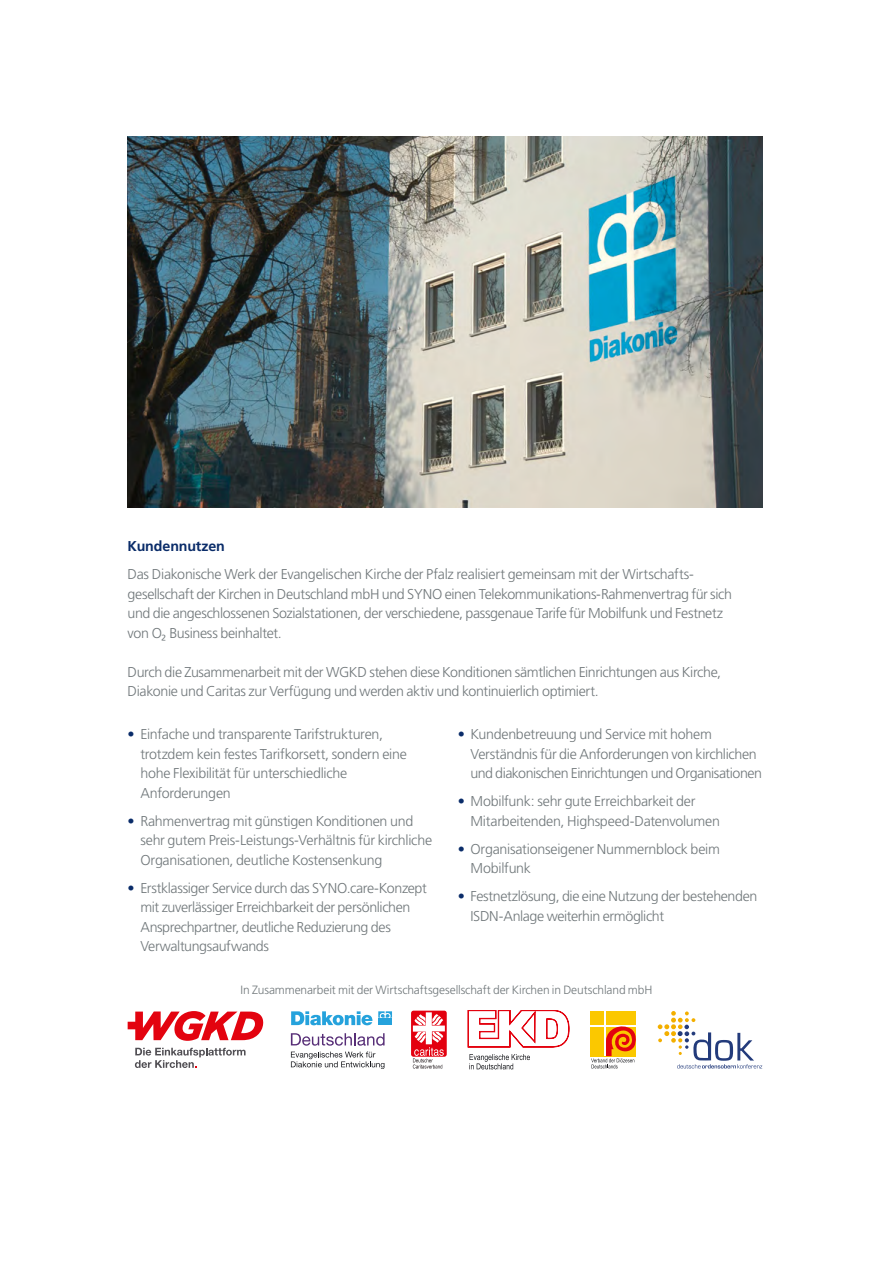
<style>
.page{position:relative;width:893px;height:1263px;background:#fff}
.page>*{position:absolute;margin:0;border:0;box-sizing:border-box;transform-origin:0 0}
.t1{font:300 14.25px/19.5px "O2 Frutiger";letter-spacing:-.025em;color:#70777a}
.t2{font:700 14.25px "O2 Frutiger";letter-spacing:-.01em;color:#0a2c69}
.t3{font:300 12px "O2 Frutiger";letter-spacing:-.01em;color:#70777a}
.s1{color:#0a2c69}
</style>
<div class="page">
<img style="left:128px;top:136px;width:634px;height:371px">
<div style="left:411px;top:1011px;width:36px;height:46px;background:#e3000f;border-radius:3px"></div>
<svg style="left:413px;top:1012px;width:32px;height:56px"></svg>
<svg style="left:135px;top:1048px;width:111px;height:20px"></svg>
<svg style="left:128px;top:1011px;width:135px;height:30px"></svg>
<svg style="left:468px;top:1010px;width:101px;height:37px"></svg>
<svg style="left:469px;top:1054px;width:61px;height:15px"></svg>
<svg style="left:658px;top:1011px;width:104px;height:57px"></svg>
<div style="left:591px;top:1011px;width:45px;height:45px;background:#fbc800"></div>
<hr style="left:605px;top:1011px;width:1px;height:45px;background:#fff">
<svg style="left:591px;top:1023px;width:45px;height:45px"></svg>
<svg style="left:291px;top:1011px;width:81px;height:14px"></svg>
<svg style="left:378px;top:1011px;width:14px;height:14px"></svg>
<svg style="left:291px;top:1033px;width:94px;height:36px"></svg>
<p class="t2" style="left:128px;top:537px;width:99px">Kundennutzen</p>
<p class="t1" style="left:128px;top:564px;width:606px">Das Diakonische Werk der Evangelischen Kirche der Pfalz realisiert gemeinsam mit der Wirtschafts&shy;gesellschaft der Kirchen in Deutschland mbH und SYNO einen Telekommunikations-Rahmenvertrag für sich und die angeschlossenen Sozialstationen, der verschiedene, passgenaue Tarife für Mobilfunk und Festnetz von œ Business beinhaltet.</p>
<p class="t1" style="left:128px;top:662px;width:595px">Durch die Zusammenarbeit mit der WGKD stehen diese Konditionen sämtlichen Einrichtungen aus Kirche,<br>Diakonie und Caritas zur Verfügung und werden aktiv und kontinuierlich optimiert.</p>
<p class="t1" style="left:140px;top:725px;width:268px;text-indent:-13px"><span class="s1">•</span> Einfache und transparente Tarifstrukturen, trotzdem kein festes Tarifkorsett, sondern eine hohe Flexibilität für unterschiedliche Anforderungen</p>
<p class="t1" style="left:140px;top:811px;width:293px;text-indent:-13px"><span class="s1">•</span> Rahmenvertrag mit günstigen Konditionen und sehr gutem Preis-Leistungs-Verhältnis für kirchliche<br>Organisationen, deutliche Kostensenkung</p>
<p class="t1" style="left:140px;top:878px;width:288px;text-indent:-13px"><span class="s1">•</span> Erstklassiger Service durch das SYNO.care-Konzept mit zuverlässiger Erreichbarkeit der persönlichen Ansprechpartner, deutliche Reduzierung des Verwaltungsaufwands</p>
<p class="t1" style="left:470px;top:725px;width:293px;text-indent:-13px"><span class="s1">•</span> Kundenbetreuung und Service mit hohem<br>Verständnis für die Anforderungen von kirchlichen und diakonischen Einrichtungen und Organisationen</p>
<p class="t1" style="left:470px;top:792px;width:251px;text-indent:-13px"><span class="s1">•</span> Mobilfunk: sehr gute Erreichbarkeit der<br>Mitarbeitenden, Highspeed-Datenvolumen</p>
<p class="t1" style="left:470px;top:839px;width:251px;text-indent:-13px"><span class="s1">•</span> Organisationseigener Nummernblock beim<br>Mobilfunk</p>
<p class="t1" style="left:470px;top:887px;width:289px;text-indent:-13px"><span class="s1">•</span> Festnetzlösung, die eine Nutzung der bestehenden<br>ISDN-Anlage weiterhin ermöglicht</p>
<p class="t3" style="left:241px;top:983px;width:413px">In Zusammenarbeit mit der Wirtschaftsgesellschaft der Kirchen in Deutschland mbH</p>
</div>
